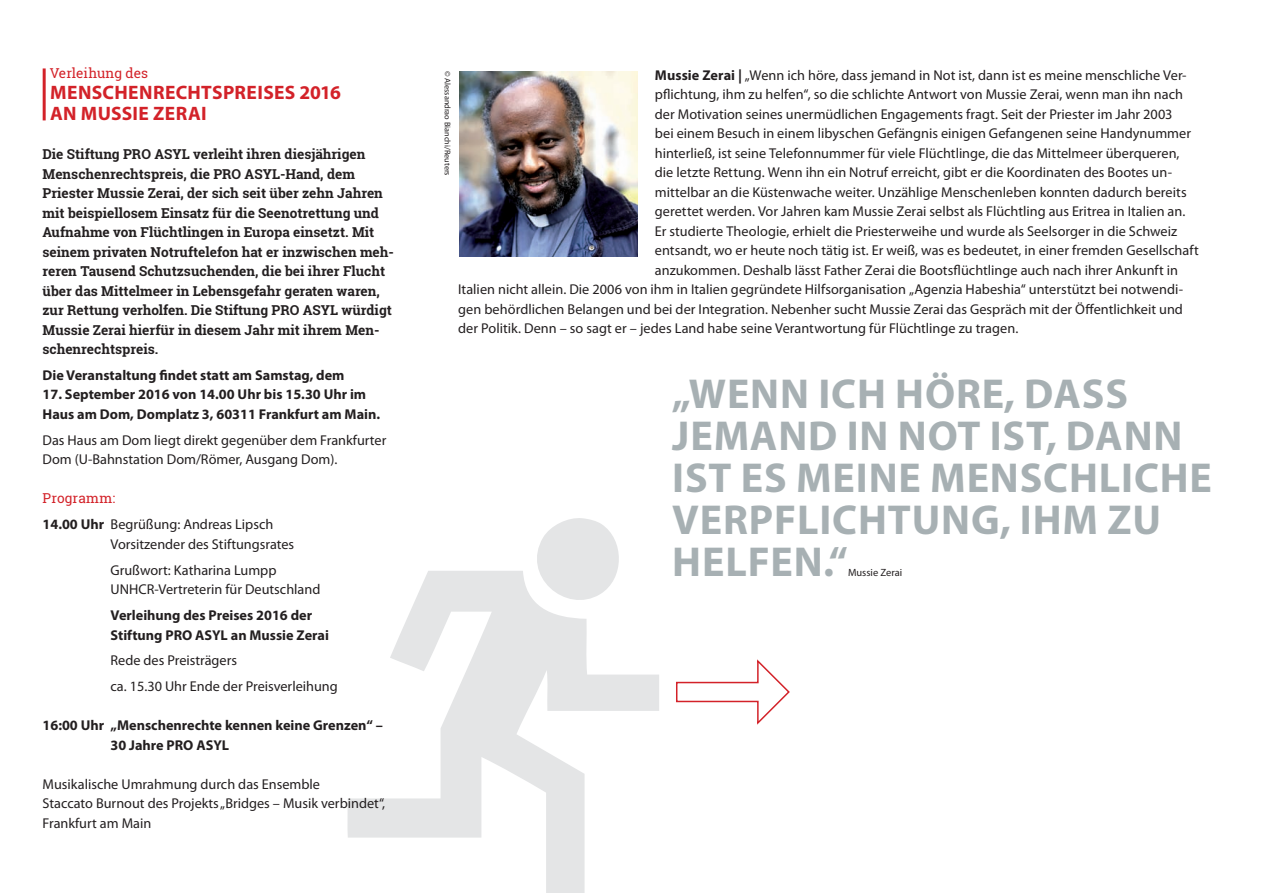
<style>
.page{position:relative;width:1263px;height:893px;background:#fff}
.page>*{position:absolute;margin:0;border:0;box-sizing:border-box;transform-origin:0 0}
.t1{font:700 42px/42px "Myriad Pro";letter-spacing:.02em;color:#a7b0b3}
.t2{font:700 19.5px "Myriad Pro";letter-spacing:.02em;color:#d32229}
.t3{font:14.25px/19.5px "Myriad Pro";color:#231f20}
.t4{font:700 14.25px/19.5px "Myriad Pro";color:#231f20}
.t5{font:700 13.65px/19.5px "Roboto Slab";color:#231f20}
.t6{font:13.65px "Roboto Slab";color:#d32229}
.t7{font:10.5px "Myriad Pro";color:#231f20}
.t8{font:8.25px "Myriad Pro";color:#231f20}
.s1{font-weight:700}
</style>
<div class="page">
<svg style="left:537px;top:518px;width:82px;height:53px"></svg>
<svg style="left:347px;top:571px;width:312px;height:322px"></svg>
<img style="left:459px;top:71px;width:179px;height:185px">
<hr style="left:43px;top:68px;width:3px;height:52px;background:#d32229">
<svg style="left:676px;top:659px;width:114px;height:66px"></svg>
<p class="t6" style="left:50px;top:64px;width:100px">Verleihung des</p>
<h2 class="t2" style="left:50px;top:80px;width:199px">Menschenrechtsp reises</h2>
<h2 class="t2" style="left:300px;top:80px;width:43px">2016</h2>
<h2 class="t2" style="left:50px;top:101px;width:50px">anMussieZe</h2>
<h2 class="t2" style="left:176px;top:101px;width:20px">rai</h2>
<p class="t5" style="left:43px;top:144px;width:353px">Die Stiftung PRO ASYL verleiht ihren diesjährigen Menschenrechtspreis, die PRO ASYL-Hand, dem Priester Mussie Zerai, der sich seit über zehn Jahren mit beispiellosem Einsatz für die Seenotrettung und Aufnahme von Flüchtlingen in Europa einsetzt. Mit seinem privaten Notruftelefon hat er inzwischen meh&shy;reren Tausend Schutzsuchenden, die bei ihrer Flucht über das Mittelmeer in Lebensgefahr geraten waren, zur Rettung verholfen. Die Stiftung PRO ASYL würdigt Mussie Zerai hierfür in diesem Jahr mit ihrem Men&shy;schenrechtspreis.</p>
<p class="t4" style="left:43px;top:365px;width:303px">Die Veranstaltung findet statt am Samstag, dem</p>
<p class="t4" style="left:43px;top:384px;width:339px">17. September 2016 von 14.00 Uhr bis 15.30 Uhr im<br>Haus am Dom, Domplatz 3, 60311 Frankfurt am Main.</p>
<p class="t3" style="left:43px;top:430px;width:345px">Das Haus am Dom liegt direkt gegenüber dem Frankfurter<br>Dom (U-Bahnstation Dom/Römer, Ausgang Dom).</p>
<p class="t6" style="left:43px;top:489px;width:74px">Programm:</p>
<p class="t3" style="left:111px;top:514px;width:185px;text-indent:-68px"><span class="s1">14.00 Uhr</span> Begrüßung: Andreas Lipsch<br>Vorsitzender des Stiftungsrates</p>
<p class="t3" style="left:111px;top:560px;width:211px">Grußwort: Katharina Lumpp<br>UNHCR-Vertreterin für Deutschland</p>
<p class="t4" style="left:111px;top:605px;width:220px">Verleihung des Preises 2016 der<br>Stiftung PRO ASYL an Mussie Zerai</p>
<p class="t3" style="left:111px;top:647px;width:229px;line-height:26px">Rede des Preisträgers<br>ca. 15.30 Uhr Ende der Preisverleihung</p>
<p class="t4" style="left:111px;top:715px;width:274px;text-indent:-68px">16:00 Uhr „Menschenrechte kennen keine Grenzen“ –<br>30 Jahre PRO ASYL</p>
<p class="t3" style="left:43px;top:774px;width:344px">Musikalische Umrahmung durch das Ensemble<br>Staccato Burnout des Projekts „Bridges – Musik verbindet“,<br>Frankfurt am Main</p>
<p class="t8" style="left:453px;top:71px;width:107px;rotate:90deg">© Alessandrao Bianchi/Reuters</p>
<p class="t3" style="left:655px;top:65px;width:533px"><span class="s1">Mussie Zerai |</span> „Wenn ich höre, dass jemand in Not ist, dann ist es meine menschliche Ver-</p>
<p class="t3" style="left:655px;top:85px;width:529px">pflichtung, ihm zu helfen“, so die schlichte Antwort von Mussie Zerai, wenn man ihn nach</p>
<p class="t3" style="left:655px;top:104px;width:519px">der Motivation seines unermüdlichen Engagements fragt. Seit der Priester im Jahr 2003</p>
<p class="t3" style="left:655px;top:124px;width:538px">bei einem Besuch in einem libyschen Gefängnis einigen Gefangenen seine Handynummer</p>
<p class="t3" style="left:655px;top:143px;width:526px">hinterließ, ist seine Telefonnummer für viele Flüchtlinge, die das Mittelmeer überqueren,</p>
<p class="t3" style="left:655px;top:163px;width:519px">die letzte Rettung. Wenn ihn ein Notruf erreicht, gibt er die Koordinaten des Bootes un-</p>
<p class="t3" style="left:655px;top:182px;width:533px">mittelbar an die Küstenwache weiter. Unzählige Menschenleben konnten dadurch bereits</p>
<p class="t3" style="left:655px;top:202px;width:532px">gerettet werden. Vor Jahren kam Mussie Zerai selbst als Flüchtling aus Eritrea in Italien an.</p>
<p class="t3" style="left:655px;top:221px;width:524px">Er studierte Theologie, erhielt die Priesterweihe und wurde als Seelsorger in die Schweiz</p>
<p class="t3" style="left:655px;top:241px;width:545px">entsandt, wo er heute noch tätig ist. Er weiß, was es bedeutet, in einer fremden Gesellschaft</p>
<p class="t3" style="left:655px;top:260px;width:525px">anzukommen. Deshalb lässt Father Zerai die Bootsflüchtlinge auch nach ihrer Ankunft in</p>
<p class="t3" style="left:458px;top:279px;width:726px">Italien nicht allein. Die 2006 von ihm in Italien gegründete Hilfsorganisation „Agenzia Habeshia“ unterstützt bei notwendi-</p>
<p class="t3" style="left:458px;top:299px;width:726px">gen behördlichen Belangen und bei der Integration. Nebenher sucht Mussie Zerai das Gespräch mit der Öffentlichkeit und</p>
<p class="t3" style="left:458px;top:318px;width:562px">der Politik. Denn – so sagt er – jedes Land habe seine Verantwortung für Flüchtlinge zu tragen.</p>
<h1 class="t1" style="left:672px;top:371px;width:371px">„Wenn ichhöre, dass jema</h1>
<h1 class="t1" style="left:778px;top:413px;width:406px">ndinNotist,dann</h1>
<h1 class="t1" style="left:672px;top:455px;width:87px">istesmei</h1>
<h1 class="t1" style="left:869px;top:455px;width:53px">neme</h1>
<h1 class="t1" style="left:990px;top:455px;width:188px">nschliche</h1>
<h1 class="t1" style="left:672px;top:497px;width:97px">Verpfli</h1>
<h1 class="t1" style="left:832px;top:497px;width:204px">chtung,ihm</h1>
<h1 class="t1" style="left:1107px;top:497px;width:40px">zu</h1>
<h1 class="t1" style="left:672px;top:539px;width:25px">helfe</h1>
<h1 class="t1" style="left:794px;top:539px;width:56px">n.“</h1>
<p class="t7" style="left:848px;top:565px;width:56px">Mussie Zerai</p>
</div>
